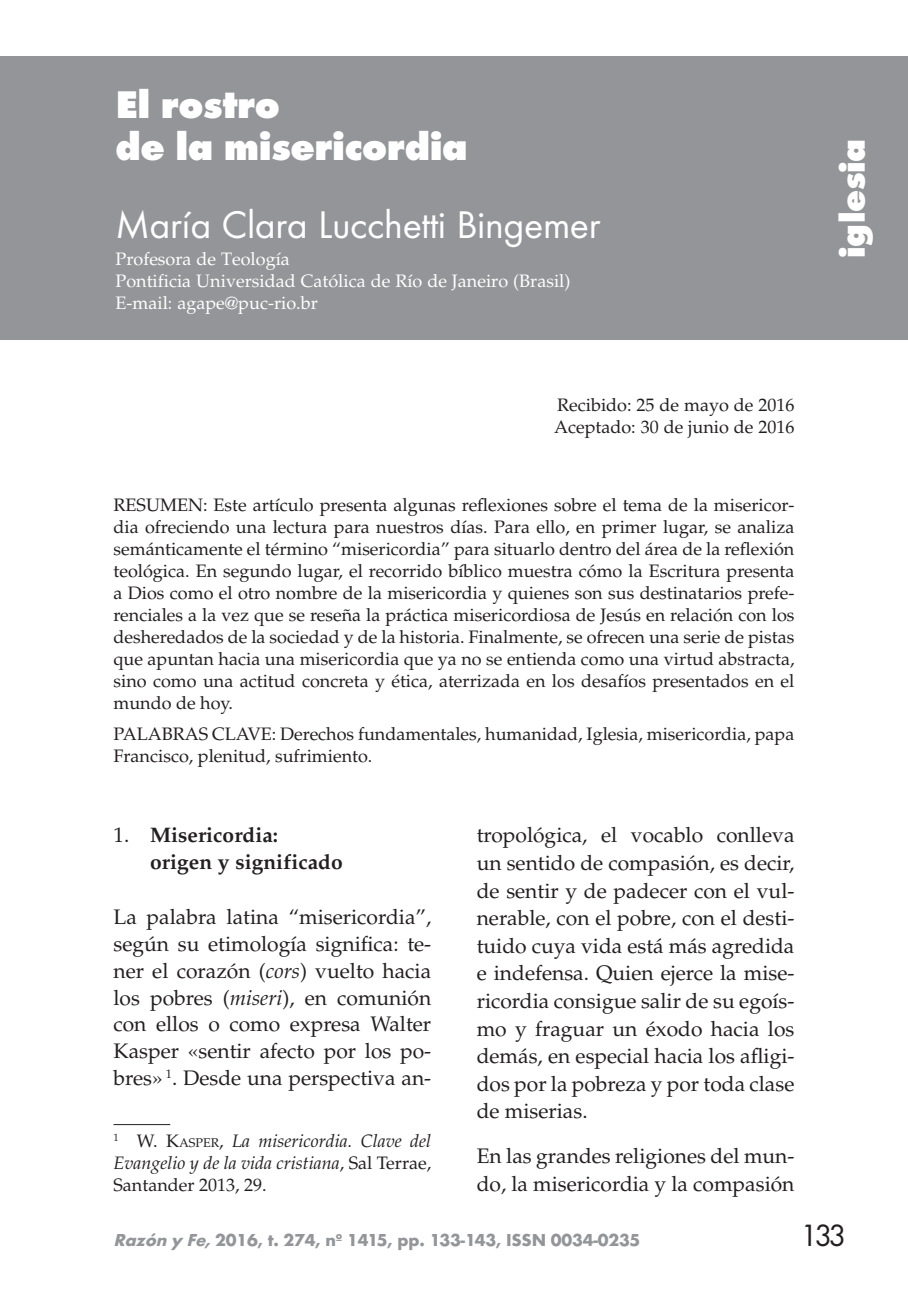
<style>
.page{position:relative;width:908px;height:1304px;background:#fff}
.page>*{position:absolute;margin:0;border:0;box-sizing:border-box;transform-origin:0 0}
.t1{font:40px "Futura T";letter-spacing:-.01em;color:#fff}
.t2{font:800 40px/42px "Futura T";letter-spacing:-.01em;color:#fff}
.t3{font:800 36px "Futura T";letter-spacing:-.01em;color:#fff}
.t4{font:32px "Futura T";color:#231f20}
.t5{font:21px/27.6px "Palatino";color:#231f20;text-align:justify}
.t6{font:700 21px/26.8px "Palatino";color:#231f20}
.t7{font:18px/22px "Palatino";color:#231f20}
.t8{font:18px/22px "Palatino";color:#fff}
.t9{font:italic 18px/22px "Palatino";color:#231f20;text-align:justify}
.t10{font:700 18px "Futura T";letter-spacing:-.01em;color:#939598}
.s1{font-weight:400}
.s2{font-style:italic}
.s3{font-style:normal}
.s4{font-style:normal;font-size:12.6px}
</style>
<div class="page">
<hr style="left:113px;top:1124px;width:57px;height:1px;background:#231f20">
<div style="left:0;top:57px;width:907px;height:283px;background:#939598"></div>
<h1 class="t2" style="left:115px;top:83px;width:354px">El rostro<br>de la misericordia</h1>
<h1 class="t1" style="left:115px;top:201px;width:486px">María Clara Lucchetti Bingemer</h1>
<p class="t8" style="left:115px;top:248px;width:456px">Profesora de Teología<br>Pontificia Universidad Católica de Río de Janeiro (Brasil)<br>E-mail: agape@puc-rio.br</p>
<p class="t7" style="left:553px;top:394px;width:242px">Recibido: 25 de mayo de 2016<br>Aceptado: 30 de junio de 2016</p>
<p class="t7" style="left:113px;top:495px;width:682px;text-align:justify">RESUMEN: Este artículo presenta algunas reflexiones sobre el tema de la misericor&shy;dia ofreciendo una lectura para nuestros días. Para ello, en primer lugar, se analiza semánticamente el término “misericordia” para situarlo dentro del área de la reflexión teológica. En segundo lugar, el recorrido bíblico muestra cómo la Escritura presenta a Dios como el otro nombre de la misericordia y quienes son sus destinatarios prefe&shy;renciales a la vez que se reseña la práctica misericordiosa de Jesús en relación con los desheredados de la sociedad y de la historia. Finalmente, se ofrecen una serie de pistas que apuntan hacia una misericordia que ya no se entienda como una virtud abstracta, sino como una actitud concreta y ética, aterrizada en los desafíos presentados en el mundo de hoy.</p>
<p class="t7" style="left:113px;top:723px;width:682px">PALABRAS CLAVE: Derechos fundamentales, humanidad, Iglesia, misericordia, papa<br>Francisco, plenitud, sufrimiento.</p>
<p class="t6" style="left:150px;top:822px;width:194px;text-indent:-37px"><span class="s1">1.</span> Misericordia: origen y significado</p>
<p class="t5" style="left:113px;top:904px;width:319px;line-height:26.8px">La palabra latina “misericordia”, según su etimología significa: te&shy;ner el corazón (<span class="s2">cors</span>) vuelto hacia los pobres (<span class="s2">miseri</span>), en comunión con ellos o como expresa Walter Kasper «sentir afecto por los po&shy;bres» <sup>1</sup>. Desde una perspectiva an-</p>
<p class="t9" style="left:113px;top:1130px;width:319px"><sup>1</sup> <span class="s3">W. K</span><span class="s4">ASPER</span><span class="s3">,</span> La misericordia. Clave del Evangelio y de la vida cristiana<span class="s3">, Sal Terrae, Santander 2013, 29.</span></p>
<p class="t5" style="left:476px;top:822px;width:319px">tropológica, el vocablo conlleva un sentido de compasión, es decir, de sentir y de padecer con el vul&shy;nerable, con el pobre, con el desti&shy;tuido cuya vida está más agredida e indefensa. Quien ejerce la mise&shy;ricordia consigue salir de su egoís&shy;mo y fraguar un éxodo hacia los demás, en especial hacia los afligi&shy;dos por la pobreza y por toda clase de miserias.</p>
<p class="t5" style="left:476px;top:1142px;width:319px">En las grandes religiones del mun&shy;do, la misericordia y la compasión</p>
<h2 class="t3" style="left:830px;top:258px;width:120px;rotate:-90deg">iglesia</h2>
<p class="t10" style="left:113px;top:1230px;width:528px"><span class="s2">Razón y Fe,</span>2016, t. 274, nº 1415, pp. 133-143, ISSN 0034-0235</p>
<h3 class="t4" style="left:799px;top:1217px;width:48px">133</h3>
</div>
